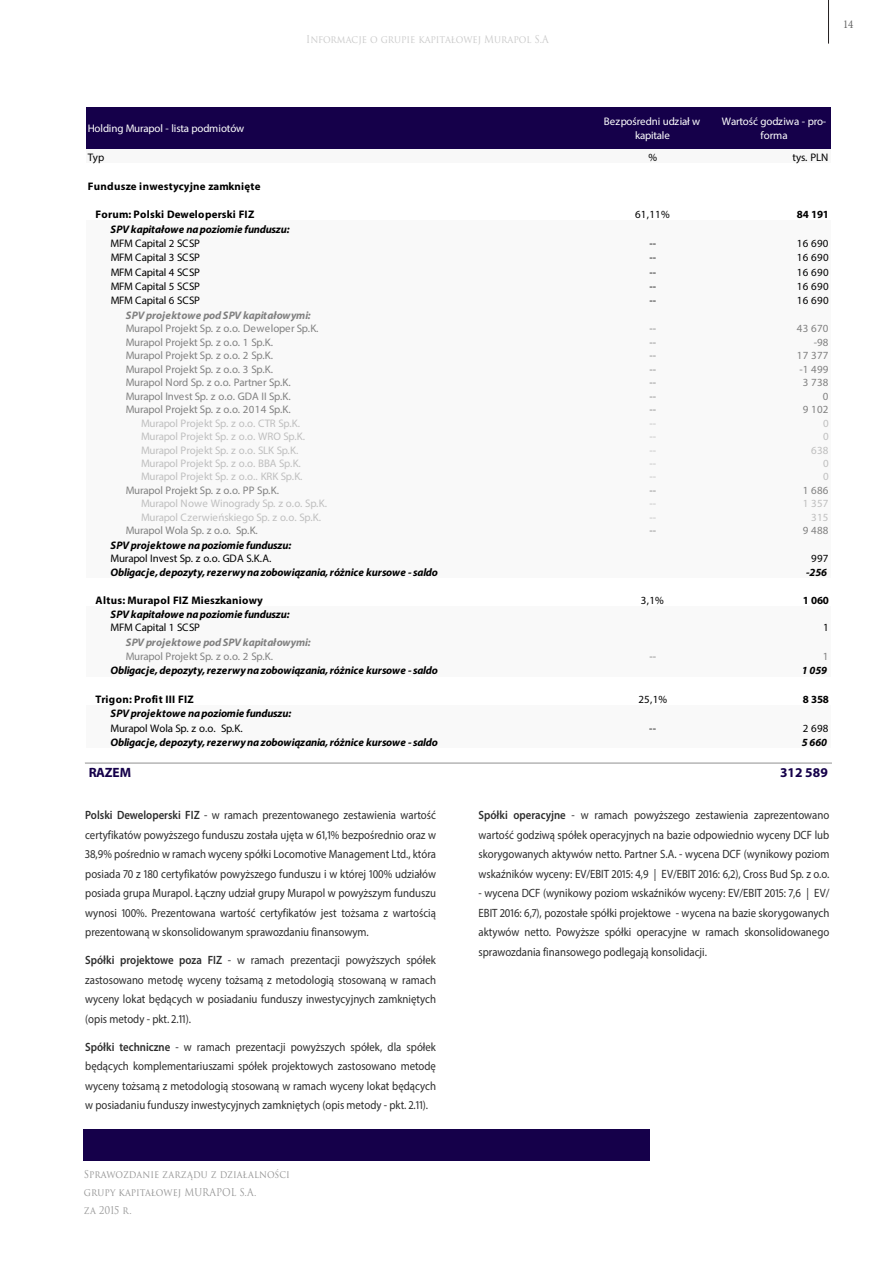
<style>
.page{position:relative;width:893px;height:1263px;background:#fff}
.page>*{position:absolute;margin:0;border:0;box-sizing:border-box;transform-origin:0 0}
.t1{font:700 13.5px "Myriad Pro";letter-spacing:.005em;color:#15004a}
.A__Podstawowy_8_12_9{font:12px/19.5px "Myriad Pro";color:#2d2d2d;text-align:justify;scale:.9 1}
.t2{font:12px "Minion Pro";color:#636363;scale:.9 1}
.t3{font:italic 700 10.95px/14.4px "Myriad Pro";letter-spacing:-.02em;color:#000}
.t4{font:10.95px/13.5px "Myriad Pro";letter-spacing:-.015em;color:#818181}
.t5{font:10.95px "Myriad Pro";letter-spacing:-.015em;color:#bfbfbf}
.t6{font:10.95px "Myriad Pro";letter-spacing:-.02em;color:#000}
.t7{font:700 10.95px "Myriad Pro";letter-spacing:.015em;color:#000}
.t8{font:10.95px/14.4px "Myriad Pro";letter-spacing:-.01em;color:#fff;text-align:center}
.t9{font:italic 700 10.95px/14.4px "Myriad Pro";letter-spacing:-.005em;color:#818181}
.t10{font:10.5px/18px "Trajan Pro 3";color:#969696;scale:.9 1}
.t11{font:10.5px "Trajan Pro";color:#c8c8c8;scale:.9 1}
.s1{font-weight:400;font-style:normal}
.s2{font-weight:700;font-style:italic}
.s3{font-weight:600}
</style>
<div class="page">
<div style="left:83px;top:1129px;width:566px;height:31px;background:#15004a"></div>
<hr style="left:828px;top:0;width:1px;height:44px;background:#231f20">
<div style="left:86px;top:107px;width:745px;height:43px;background:#15004a"></div>
<div style="left:86px;top:149px;width:745px;height:15px;background:#f8f8f8"></div>
<div style="left:86px;top:221px;width:745px;height:358px;background:#f9f9f9"></div>
<div style="left:86px;top:578px;width:745px;height:29px;background:#fff"></div>
<div style="left:86px;top:606px;width:745px;height:72px;background:#f9f9f9"></div>
<div style="left:86px;top:677px;width:745px;height:29px;background:#fff"></div>
<div style="left:86px;top:705px;width:745px;height:44px;background:#f9f9f9"></div>
<div style="left:86px;top:748px;width:745px;height:33px;background:#fff"></div>
<hr style="left:85px;top:762px;width:746px;height:1px;background:#bfbfbf">
<hr style="left:85px;top:763px;width:746px;height:1px;background:#bfbfbf">
<p class="t11" style="left:306px;top:32px;width:271px">Informacje o grupie kapitałowej Murapol S.A</p>
<p class="t2" style="left:843px;top:16px;width:13px">14</p>
<p class="t8" style="left:88px;top:121px;width:158px">Holding Murapol - lista podmiotów</p>
<p class="t8" style="left:604px;top:114px;width:98px">Bezpośredni udział w kapitale</p>
<p class="t8" style="left:722px;top:114px;width:106px">Wartość godziwa - pro&shy;forma</p>
<p class="t6" style="left:88px;top:151px;width:18px">Typ</p>
<p class="t6" style="left:648px;top:151px;width:10px">%</p>
<p class="t6" style="left:793px;top:151px;width:37px">tys. PLN</p>
<p class="t7" style="left:88px;top:179px;width:174px">Fundusze inwestycyjne zamknięte</p>
<p class="t7" style="left:95px;top:208px;width:160px">Forum: Polski Deweloperski FIZ</p>
<p class="t6" style="left:635px;top:208px;width:36px">61,11%</p>
<p class="t7" style="left:797px;top:208px;width:34px">84 191</p>
<p class="t3" style="left:111px;top:221px;width:180px">SPV kapitałowe na poziomie funduszu:<br><span class="s1">MFM Capital 2 SCSP</span></p>
<p class="t6" style="left:649px;top:237px;width:8px">--</p>
<p class="t6" style="left:797px;top:237px;width:33px">16 690</p>
<p class="t6" style="left:111px;top:251px;width:91px">MFM Capital 3 SCSP</p>
<p class="t6" style="left:649px;top:251px;width:8px">--</p>
<p class="t6" style="left:797px;top:251px;width:33px">16 690</p>
<p class="t6" style="left:111px;top:265px;width:91px">MFM Capital 4 SCSP</p>
<p class="t6" style="left:649px;top:265px;width:8px">--</p>
<p class="t6" style="left:797px;top:265px;width:33px">16 690</p>
<p class="t6" style="left:111px;top:280px;width:91px">MFM Capital 5 SCSP</p>
<p class="t6" style="left:649px;top:280px;width:8px">--</p>
<p class="t6" style="left:797px;top:280px;width:33px">16 690</p>
<p class="t6" style="left:111px;top:294px;width:91px">MFM Capital 6 SCSP</p>
<p class="t6" style="left:649px;top:294px;width:8px">--</p>
<p class="t6" style="left:797px;top:294px;width:33px">16 690</p>
<p class="t4" style="left:126px;top:308px;width:194px"><span class="s2">SPV projektowe pod SPV kapitałowymi:<br></span>Murapol Projekt Sp. z o.o. Deweloper Sp.K.</p>
<p class="t4" style="left:649px;top:322px;width:8px">--</p>
<p class="t4" style="left:797px;top:322px;width:33px">43 670</p>
<p class="t4" style="left:126px;top:335px;width:149px">Murapol Projekt Sp. z o.o. 1 Sp.K.</p>
<p class="t4" style="left:649px;top:335px;width:8px">--</p>
<p class="t4" style="left:814px;top:335px;width:16px">-98</p>
<p class="t4" style="left:126px;top:348px;width:149px">Murapol Projekt Sp. z o.o. 2 Sp.K.</p>
<p class="t4" style="left:649px;top:348px;width:8px">--</p>
<p class="t4" style="left:797px;top:348px;width:33px">17 377</p>
<p class="t4" style="left:126px;top:362px;width:149px">Murapol Projekt Sp. z o.o. 3 Sp.K.</p>
<p class="t4" style="left:649px;top:362px;width:8px">--</p>
<p class="t4" style="left:799px;top:362px;width:31px">-1 499</p>
<p class="t4" style="left:126px;top:375px;width:166px">Murapol Nord Sp. z o.o. Partner Sp.K.</p>
<p class="t4" style="left:649px;top:375px;width:8px">--</p>
<p class="t4" style="left:803px;top:375px;width:27px">3 738</p>
<p class="t4" style="left:126px;top:389px;width:166px">Murapol Invest Sp. z o.o. GDA II Sp.K.</p>
<p class="t4" style="left:649px;top:389px;width:8px">--</p>
<p class="t4" style="left:823px;top:389px;width:7px">0</p>
<p class="t4" style="left:126px;top:402px;width:166px">Murapol Projekt Sp. z o.o. 2014 Sp.K.</p>
<p class="t4" style="left:649px;top:402px;width:8px">--</p>
<p class="t4" style="left:803px;top:402px;width:27px">9 102</p>
<p class="t5" style="left:141px;top:416px;width:161px">Murapol Projekt Sp. z o.o. CTR Sp.K.</p>
<p class="t5" style="left:823px;top:416px;width:7px">0</p>
<p class="t5" style="left:141px;top:430px;width:166px">Murapol Projekt Sp. z o.o. WRO Sp.K.</p>
<p class="t5" style="left:649px;top:430px;width:8px">--</p>
<p class="t5" style="left:823px;top:430px;width:7px">0</p>
<p class="t5" style="left:141px;top:443px;width:159px">Murapol Projekt Sp. z o.o. SLK Sp.K.</p>
<p class="t5" style="left:811px;top:443px;width:19px">638</p>
<p class="t5" style="left:141px;top:457px;width:161px">Murapol Projekt Sp. z o.o. BBA Sp.K.</p>
<p class="t5" style="left:649px;top:457px;width:8px">--</p>
<p class="t5" style="left:823px;top:457px;width:7px">0</p>
<p class="t5" style="left:141px;top:470px;width:163px">Murapol Projekt Sp. z o.o.. KRK Sp.K.</p>
<p class="t5" style="left:649px;top:470px;width:8px">--</p>
<p class="t5" style="left:823px;top:470px;width:7px">0</p>
<p class="t4" style="left:126px;top:483px;width:155px">Murapol Projekt Sp. z o.o. PP Sp.K.</p>
<p class="t4" style="left:649px;top:483px;width:8px">--</p>
<p class="t4" style="left:803px;top:483px;width:27px">1 686</p>
<p class="t5" style="left:141px;top:497px;width:187px">Murapol Nowe Winogrady Sp. z o.o. Sp.K.</p>
<p class="t5" style="left:649px;top:497px;width:8px">--</p>
<p class="t5" style="left:803px;top:497px;width:27px">1 357</p>
<p class="t5" style="left:141px;top:510px;width:182px">Murapol Czerwieńskiego Sp. z o.o. Sp.K.</p>
<p class="t5" style="left:649px;top:510px;width:8px">--</p>
<p class="t5" style="left:811px;top:510px;width:19px">315</p>
<p class="t4" style="left:126px;top:524px;width:134px">Murapol Wola Sp. z o.o. Sp.K.</p>
<p class="t4" style="left:649px;top:524px;width:8px">--</p>
<p class="t4" style="left:803px;top:524px;width:27px">9 488</p>
<p class="t3" style="left:111px;top:538px;width:182px;line-height:13.5px">SPV projektowe na poziomie funduszu:<br><span class="s1">Murapol Invest Sp. z o.o. GDA S.K.A.</span></p>
<p class="t6" style="left:811px;top:552px;width:19px">997</p>
<p class="t3" style="left:111px;top:564px;width:329px">Obligacje, depozyty, rezerwy na zobowiązania, różnice kursowe - saldo</p>
<p class="t3" style="left:806px;top:564px;width:23px">-256</p>
<p class="t7" style="left:95px;top:593px;width:169px">Altus: Murapol FIZ Mieszkaniowy</p>
<p class="t6" style="left:641px;top:593px;width:25px">3,1%</p>
<p class="t7" style="left:803px;top:593px;width:28px">1 060</p>
<p class="t3" style="left:111px;top:607px;width:180px;line-height:13.5px">SPV kapitałowe na poziomie funduszu:<br><span class="s1">MFM Capital 1 SCSP</span></p>
<p class="t6" style="left:823px;top:621px;width:7px">1</p>
<p class="t9" style="left:126px;top:634px;width:186px">SPV projektowe pod SPV kapitałowymi:<br><span class="s1">Murapol Projekt Sp. z o.o. 2 Sp.K.</span></p>
<p class="t4" style="left:649px;top:649px;width:8px">--</p>
<p class="t4" style="left:823px;top:649px;width:7px">1</p>
<p class="t3" style="left:111px;top:663px;width:329px">Obligacje, depozyty, rezerwy na zobowiązania, różnice kursowe - saldo</p>
<p class="t3" style="left:802px;top:663px;width:27px">1 059</p>
<p class="t7" style="left:95px;top:692px;width:100px">Trigon: Profit III FIZ</p>
<p class="t6" style="left:638px;top:692px;width:30px">25,1%</p>
<p class="t7" style="left:803px;top:692px;width:28px">8 358</p>
<p class="t3" style="left:111px;top:706px;width:182px">SPV projektowe na poziomie funduszu:<br><span class="s1">Murapol Wola Sp. z o.o. Sp.K.</span></p>
<p class="t6" style="left:649px;top:721px;width:8px">--</p>
<p class="t6" style="left:803px;top:721px;width:27px">2 698</p>
<p class="t3" style="left:111px;top:735px;width:329px">Obligacje, depozyty, rezerwy na zobowiązania, różnice kursowe - saldo</p>
<p class="t3" style="left:802px;top:735px;width:27px">5 660</p>
<p class="t1" style="left:89px;top:764px;width:44px">RAZEM</p>
<p class="t1" style="left:780px;top:764px;width:49px">312 589</p>
<p class="A__Podstawowy_8_12_9" style="left:85px;top:805px;width:391px"><span class="s3">Polski Deweloperski FIZ</span> - w ramach prezentowanego zestawienia wartość certyfikatów powyższego funduszu została ujęta w 61,1% bezpośrednio oraz w 38,9% pośrednio w ramach wyceny spółki Locomotive Management Ltd., która posiada 70 z 180 certyfikatów powyższego funduszu i w której 100% udziałów posiada grupa Murapol. Łączny udział grupy Murapol w powyższym funduszu wynosi 100%. Prezentowana wartość certyfikatów jest tożsama z wartością prezentowaną w skonsolidowanym sprawozdaniu finansowym.</p>
<p class="A__Podstawowy_8_12_9" style="left:85px;top:950px;width:391px"><span class="s3">Spółki projektowe poza FIZ</span> - w ramach prezentacji powyższych spółek zastosowano metodę wyceny tożsamą z metodologią stosowaną w ramach wyceny lokat będących w posiadaniu funduszy inwestycyjnych zamkniętych (opis metody - pkt. 2.11).</p>
<p class="A__Podstawowy_8_12_9" style="left:85px;top:1037px;width:391px"><span class="s3">Spółki techniczne</span> - w ramach prezentacji powyższych spółek, dla spółek będących komplementariuszami spółek projektowych zastosowano metodę wyceny tożsamą z metodologią stosowaną w ramach wyceny lokat będących w posiadaniu funduszy inwestycyjnych zamkniętych (opis metody - pkt. 2.11).</p>
<p class="A__Podstawowy_8_12_9" style="left:479px;top:805px;width:391px"><span class="s3">Spółki operacyjne</span> - w ramach powyższego zestawienia zaprezentowano wartość godziwą spółek operacyjnych na bazie odpowiednio wyceny DCF lub skorygowanych aktywów netto. Partner S.A. - wycena DCF (wynikowy poziom wskaźników wyceny: EV/EBIT 2015: 4,9 | EV/EBIT 2016: 6,2), Cross Bud Sp. z o.o.</p>
<p class="A__Podstawowy_8_12_9" style="left:479px;top:883px;width:391px">- wycena DCF (wynikowy poziom wskaźników wyceny: EV/EBIT 2015: 7,6 | EV/ EBIT 2016: 6,7), pozostałe spółki projektowe - wycena na bazie skorygowanych aktywów netto. Powyższe spółki operacyjne w ramach skonsolidowanego sprawozdania finansowego podlegają konsolidacji.</p>
<p class="t10" style="left:84px;top:1166px;width:230px">Sprawozdanie zarządu z działalności grupy kapitałowej MURAPOL S.A.<br>za 2015 r.</p>
</div>
